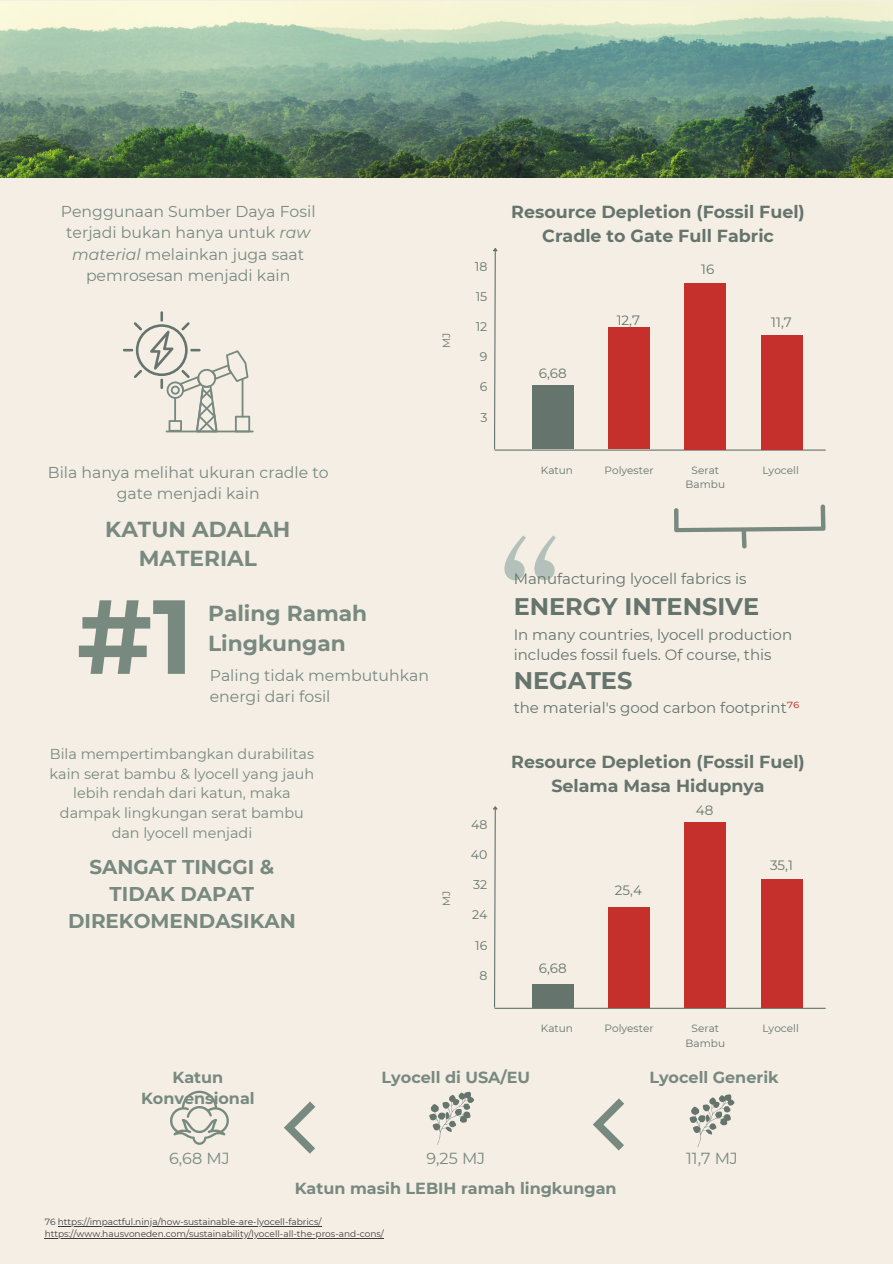
<style>
.page{position:relative;width:893px;height:1264px;background:#fff}
.page>*{position:absolute;margin:0;border:0;box-sizing:border-box;transform-origin:0 0}
.t1{font:213.9px "Marcellus";color:#b3c1ba}
.t2{font:700 105px "Montserrat";color:#788980}
.t3{font:700 24px "Montserrat";color:#65746c}
.t4{font:700 21.75px/29.2px "Montserrat";color:#788980;text-align:center}
.t5{font:700 19.95px/26.8px "Montserrat";color:#788980;text-align:center}
.t6{font:700 17.4px/24.2px "Montserrat";color:#65746c;text-align:center}
.t7{font:700 16.05px/21.3px "Montserrat";color:#788980;text-align:center}
.t8{font:16.05px "Montserrat";color:#788980}
.t9{font:15.75px/21.3px "Montserrat";color:#788980;text-align:center}
.t10{font:15px/20.2px "Montserrat";color:#65746c}
.t11{font:14.4px/19.6px "Montserrat";color:#788980;text-align:center}
.t12{font:13.5px "Montserrat";color:#65746c}
.t13{font:12.45px "Montserrat";color:#65746c}
.t14{font:10.5px/14.1px "Montserrat";color:#65746c;text-align:center}
.t15{font:9px/12px "Montserrat";color:#3b3b3b}
.s1{font-style:italic}
.s2{color:#c6302c}
</style>
<div class="page">
<div style="left:0;top:0;width:892px;height:1263px;background:#f4eee5"></div>
<img style="left:0;top:1px;width:892px;height:177px">
<svg style="left:123px;top:311px;width:130px;height:121px"></svg>
<svg style="left:674px;top:504px;width:151px;height:44px"></svg>
<svg style="left:493px;top:806px;width:5px;height:201px"></svg>
<hr style="left:494px;top:1007px;width:331px;height:1px;background:#65746c">
<div style="left:532px;top:983px;width:41px;height:24px;background:#65746c"></div>
<div style="left:608px;top:906px;width:41px;height:101px;background:#c6302c"></div>
<div style="left:684px;top:821px;width:42px;height:186px;background:#c6302c"></div>
<div style="left:760px;top:879px;width:42px;height:128px;background:#c6302c"></div>
<svg style="left:170px;top:1090px;width:58px;height:54px"></svg>
<svg style="left:429px;top:1091px;width:45px;height:53px"></svg>
<svg style="left:689px;top:1094px;width:45px;height:53px"></svg>
<svg style="left:284px;top:1101px;width:31px;height:52px"></svg>
<svg style="left:493px;top:248px;width:5px;height:201px"></svg>
<hr style="left:494px;top:449px;width:331px;height:1px;background:#65746c">
<div style="left:532px;top:385px;width:41px;height:64px;background:#65746c"></div>
<div style="left:608px;top:327px;width:41px;height:122px;background:#c6302c"></div>
<div style="left:684px;top:283px;width:42px;height:166px;background:#c6302c"></div>
<div style="left:760px;top:335px;width:42px;height:114px;background:#c6302c"></div>
<hr style="left:58px;top:1226px;width:263px;height:1px;background:#3b3b3b">
<hr style="left:45px;top:1238px;width:339px;height:1px;background:#3b3b3b">
<svg style="left:593px;top:1098px;width:31px;height:52px"></svg>
<p class="t9" style="left:61px;top:201px;width:256px">Penggunaan Sumber Daya Fosil terjadi bukan hanya untuk <span class="s1">raw material</span> melainkan juga saat pemrosesan menjadi kain</p>
<p class="t6" style="left:511px;top:199px;width:295px">Resource Depletion (Fossil Fuel)<br>Cradle to Gate Full Fabric</p>
<p class="t13" style="left:475px;top:258px;width:14px">18</p>
<p class="t12" style="left:701px;top:261px;width:15px">16</p>
<p class="t14" style="left:439px;top:348px;width:17px;rotate:-90deg">MJ</p>
<p class="t9" style="left:48px;top:461px;width:282px">Bila hanya melihat ukuran cradle to gate menjadi kain</p>
<h3 class="t4" style="left:105px;top:514px;width:187px">KATUN ADALAH<br>MATERIAL</h3>
<h2 class="t2" style="left:77px;top:572px;width:118px">#1</h2>
<h3 class="t4" style="left:208px;top:599px;width:160px;text-align:left">Paling Ramah<br>Lingkungan</h3>
<p class="t9" style="left:210px;top:664px;width:221px;text-align:left">Paling tidak membutuhkan energi dari fosil</p>
<p class="t11" style="left:50px;top:744px;width:266px">Bila mempertimbangkan durabilitas kain serat bambu &amp; lyocell yang jauh lebih rendah dari katun, maka dampak lingkungan serat bambu dan lyocell menjadi</p>
<p class="t5" style="left:68px;top:853px;width:229px">SANGAT TINGGI &amp;<br>TIDAK DAPAT<br>DIREKOMENDASIKAN</p>
<p class="t14" style="left:439px;top:906px;width:17px;rotate:-90deg">MJ</p>
<p class="t13" style="left:475px;top:289px;width:13px">15</p>
<p class="t13" style="left:475px;top:319px;width:13px">12</p>
<p class="t13" style="left:479px;top:349px;width:9px">9</p>
<p class="t13" style="left:479px;top:379px;width:9px">6</p>
<p class="t13" style="left:480px;top:409px;width:9px">3</p>
<p class="t12" style="left:539px;top:365px;width:29px">6,68</p>
<p class="t12" style="left:616px;top:311px;width:25px">12,7</p>
<p class="t12" style="left:771px;top:313px;width:22px">11,7</p>
<p class="t14" style="left:541px;top:463px;width:34px">Katun</p>
<p class="t14" style="left:604px;top:463px;width:51px">Polyester</p>
<p class="t14" style="left:685px;top:463px;width:41px">Serat<br>Bambu</p>
<p class="t14" style="left:762px;top:463px;width:38px">Lyocell</p>
<p class="t13" style="left:471px;top:816px;width:18px">48</p>
<p class="t13" style="left:471px;top:847px;width:18px">40</p>
<p class="t13" style="left:473px;top:877px;width:16px">32</p>
<p class="t13" style="left:472px;top:907px;width:17px">24</p>
<p class="t13" style="left:475px;top:937px;width:14px">16</p>
<p class="t13" style="left:479px;top:967px;width:9px">8</p>
<h1 class="t1" style="left:496px;top:479px;width:68px">“</h1>
<p class="t10" style="left:513px;top:568px;width:234px">Manufacturing lyocell fabrics is</p>
<h3 class="t3" style="left:513px;top:591px;width:247px">ENERGY INTENSIVE</h3>
<p class="t10" style="left:513px;top:624px;width:280px">In many countries, lyocell production includes fossil fuels. Of course, this</p>
<h3 class="t3" style="left:513px;top:665px;width:120px">NEGATES</h3>
<p class="t10" style="left:513px;top:697px;width:287px">the material's good carbon footprint<span class="s2">⁷⁶</span></p>
<p class="t6" style="left:511px;top:749px;width:295px">Resource Depletion (Fossil Fuel)<br>Selama Masa Hidupnya</p>
<p class="t12" style="left:539px;top:960px;width:29px">6,68</p>
<p class="t12" style="left:614px;top:882px;width:29px">25,4</p>
<p class="t12" style="left:695px;top:802px;width:19px">48</p>
<p class="t12" style="left:770px;top:857px;width:24px">35,1</p>
<p class="t14" style="left:541px;top:1021px;width:34px">Katun</p>
<p class="t14" style="left:604px;top:1021px;width:51px">Polyester</p>
<p class="t14" style="left:685px;top:1021px;width:41px">Serat<br>Bambu</p>
<p class="t14" style="left:762px;top:1021px;width:38px">Lyocell</p>
<p class="t7" style="left:141px;top:1066px;width:115px">Katun<br>Konvensional</p>
<p class="t7" style="left:381px;top:1066px;width:150px">Lyocell di USA/EU</p>
<p class="t7" style="left:649px;top:1066px;width:131px">Lyocell Generik</p>
<p class="t8" style="left:169px;top:1148px;width:62px">6,68 MJ</p>
<p class="t8" style="left:426px;top:1148px;width:60px">9,25 MJ</p>
<p class="t8" style="left:686px;top:1148px;width:53px">11,7 MJ</p>
<p class="t7" style="left:295px;top:1177px;width:323px">Katun masih LEBIH ramah lingkungan</p>
<p class="t15" style="left:45px;top:1216px;width:341px">76 https://impactful.ninja/how-sustainable-are-lyocell-fabrics/ https://www.hausvoneden.com/sustainability/lyocell-all-the-pros-and-cons/</p>
</div>
